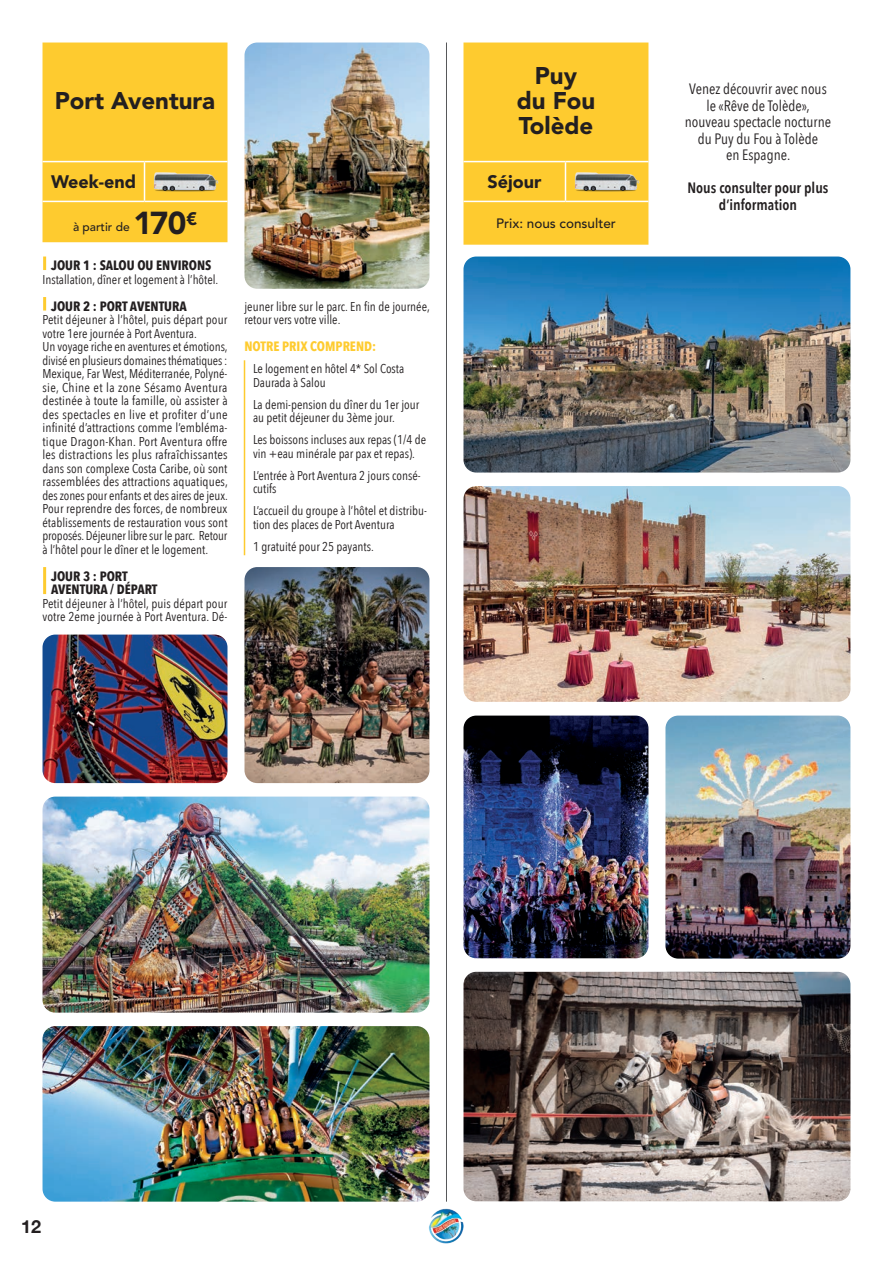
<style>
.page{position:relative;width:893px;height:1263px;background:#fff}
.page>*{position:absolute;margin:0;border:0;box-sizing:border-box;transform-origin:0 0}
.t1{font:900 31.5px "Avenir LT Std";color:#231f20}
.t2{font:900 24px "Avenir LT Std";color:#231f20}
.t3{font:900 18px "Avenir LT Std";color:#231f20}
.t4{font:700 18px "Helvetica Neue";color:#231f20}
.t5{font:15px/16.5px "Avenir Next Condensed";color:#231f20;text-align:center}
.t6{font:600 15px/16.5px "Avenir Next Condensed";color:#231f20;text-align:center}
.DIA_ESPANYA{font:700 13.5px/13.5px "Avenir Next Condensed";color:#231f20}
.TITOL_RESUM_ESPANYA{font:700 13.5px "Avenir Next Condensed";color:#fecb2f}
.t7{font:500 13.5px "Avenir LT Std";color:#231f20}
.RESUM_ESPANYA{font:12.75px/13.5px "Avenir Next Condensed";color:#231f20}
.t8{font:500 12px "Avenir LT Std";color:#231f20}
</style>
<div class="page">
<img style="left:429px;top:1209px;width:35px;height:35px">
<svg style="left:43px;top:257px;width:3px;height:13px"></svg>
<hr style="left:43px;top:297px;width:3px;height:14px;background:#fecb2f">
<hr style="left:43px;top:567px;width:3px;height:27px;background:#fecb2f">
<hr style="left:244px;top:360px;width:1px;height:195px;background:#fecb2f">
<div style="left:43px;top:43px;width:184px;height:199px;background:#fecb2f"></div>
<hr style="left:43px;top:161px;width:102px;height:1px;background:#fff">
<hr style="left:145px;top:161px;width:82px;height:1px;background:#fff">
<hr style="left:144px;top:162px;width:1px;height:39px;background:#fff">
<hr style="left:43px;top:201px;width:102px;height:1px;background:#fff">
<hr style="left:145px;top:201px;width:82px;height:1px;background:#fff">
<img style="left:152px;top:171px;width:68px;height:21px">
<div style="left:463px;top:43px;width:185px;height:202px;background:#fecb2f"></div>
<hr style="left:463px;top:161px;width:102px;height:1px;background:#fff">
<hr style="left:565px;top:161px;width:83px;height:1px;background:#fff">
<hr style="left:565px;top:162px;width:1px;height:39px;background:#fff">
<hr style="left:463px;top:201px;width:102px;height:1px;background:#fff">
<hr style="left:565px;top:201px;width:83px;height:1px;background:#fff">
<img style="left:573px;top:171px;width:68px;height:21px">
<img style="left:43px;top:634px;width:184px;height:149px">
<img style="left:43px;top:1026px;width:386px;height:176px">
<img style="left:244px;top:43px;width:185px;height:246px">
<img style="left:43px;top:797px;width:386px;height:216px">
<img style="left:244px;top:567px;width:185px;height:216px">
<img style="left:463px;top:256px;width:387px;height:216px">
<img style="left:463px;top:486px;width:387px;height:216px">
<img style="left:463px;top:972px;width:387px;height:229px">
<img style="left:463px;top:716px;width:185px;height:242px">
<img style="left:665px;top:716px;width:185px;height:243px">
<hr style="left:446px;top:43px;width:1px;height:1159px;background:#57585a">
<p class="t2" style="left:55px;top:86px;width:162px">Port Aventura</p>
<p class="t3" style="left:51px;top:171px;width:86px">Week-end</p>
<p class="t8" style="left:73px;top:220px;width:58px">à partir de</p>
<p class="t1" style="left:133px;top:204px;width:65px">170<sup>€</sup></p>
<p class="DIA_ESPANYA" style="left:51px;top:258px;width:162px">JOUR 1 : SALOU OU ENVIRONS</p>
<p class="RESUM_ESPANYA" style="left:43px;top:272px;width:177px">Installation, dîner et logement à l’hôtel.</p>
<p class="DIA_ESPANYA" style="left:51px;top:299px;width:137px">JOUR 2 : PORT AVENTURA</p>
<p class="RESUM_ESPANYA" style="left:43px;top:312px;width:186px">Petit déjeuner à l’hôtel, puis départ pour votre 1ere journée à Port Aventura.</p>
<p class="RESUM_ESPANYA" style="left:43px;top:339px;width:187px;text-align:justify">Un voyage riche en aventures et émotions, divisé en plusieurs domaines thématiques :<br>Mexique, Far West, Méditerranée, Polyné&shy;sie, Chine et la zone Sésamo Aventura destinée à toute la famille, où assister à des spectacles en live et profiter d’une infinité d’attractions comme l’embléma&shy;tique Dragon-Khan. Port Aventura offre les distractions les plus rafraîchissantes dans son complexe Costa Caribe, où sont rassemblées des attractions aquatiques, des zones pour enfants et des aires de jeux.<br>Pour reprendre des forces, de nombreux établissements de restauration vous sont proposés. Déjeuner libre sur le parc. Retour à l’hôtel pour le dîner et le logement.</p>
<p class="DIA_ESPANYA" style="left:51px;top:569px;width:108px">JOUR 3 : PORT<br>AVENTURA / DÉPART</p>
<p class="RESUM_ESPANYA" style="left:43px;top:596px;width:186px">Petit déjeuner à l’hôtel, puis départ pour votre 2eme journée à Port Aventura. Dé-</p>
<p class="RESUM_ESPANYA" style="left:244px;top:299px;width:187px">jeuner libre sur le parc. En fin de journée, retour vers votre ville.</p>
<p class="TITOL_RESUM_ESPANYA" style="left:244px;top:338px;width:133px">NOTRE PRIX COMPREND:</p>
<p class="RESUM_ESPANYA" style="left:253px;top:361px;width:153px">Le logement en hôtel 4* Sol Costa<br>Daurada à Salou</p>
<p class="RESUM_ESPANYA" style="left:253px;top:397px;width:168px">La demi-pension du dîner du 1er jour au petit déjeuner du 3ème jour.</p>
<p class="RESUM_ESPANYA" style="left:253px;top:432px;width:175px">Les boissons incluses aux repas (1/4 de vin +eau minérale par pax et repas).</p>
<p class="RESUM_ESPANYA" style="left:253px;top:468px;width:169px">L’entrée à Port Aventura 2 jours consé&shy;cutifs</p>
<p class="RESUM_ESPANYA" style="left:253px;top:503px;width:175px">L’accueil du groupe à l’hôtel et distribu&shy;tion des places de Port Aventura</p>
<p class="RESUM_ESPANYA" style="left:253px;top:539px;width:122px">1 gratuité pour 25 payants.</p>
<p class="t2" style="left:535px;top:61px;width:44px">Puy</p>
<p class="t2" style="left:517px;top:86px;width:80px">du Fou</p>
<p class="t2" style="left:519px;top:112px;width:76px">Tolède</p>
<p class="t3" style="left:487px;top:171px;width:55px">Séjour</p>
<p class="t7" style="left:496px;top:216px;width:121px">Prix: nous consulter</p>
<p class="t5" style="left:685px;top:80px;width:148px">Venez découvrir avec nous le «Rêve de Tolède», nouveau spectacle nocturne du Puy du Fou à Tolède<br>en Espagne.</p>
<p class="t6" style="left:687px;top:179px;width:143px">Nous consulter pour plus d’information</p>
<h3 class="t4" style="left:21px;top:1213px;width:22px">12</h3>
</div>
